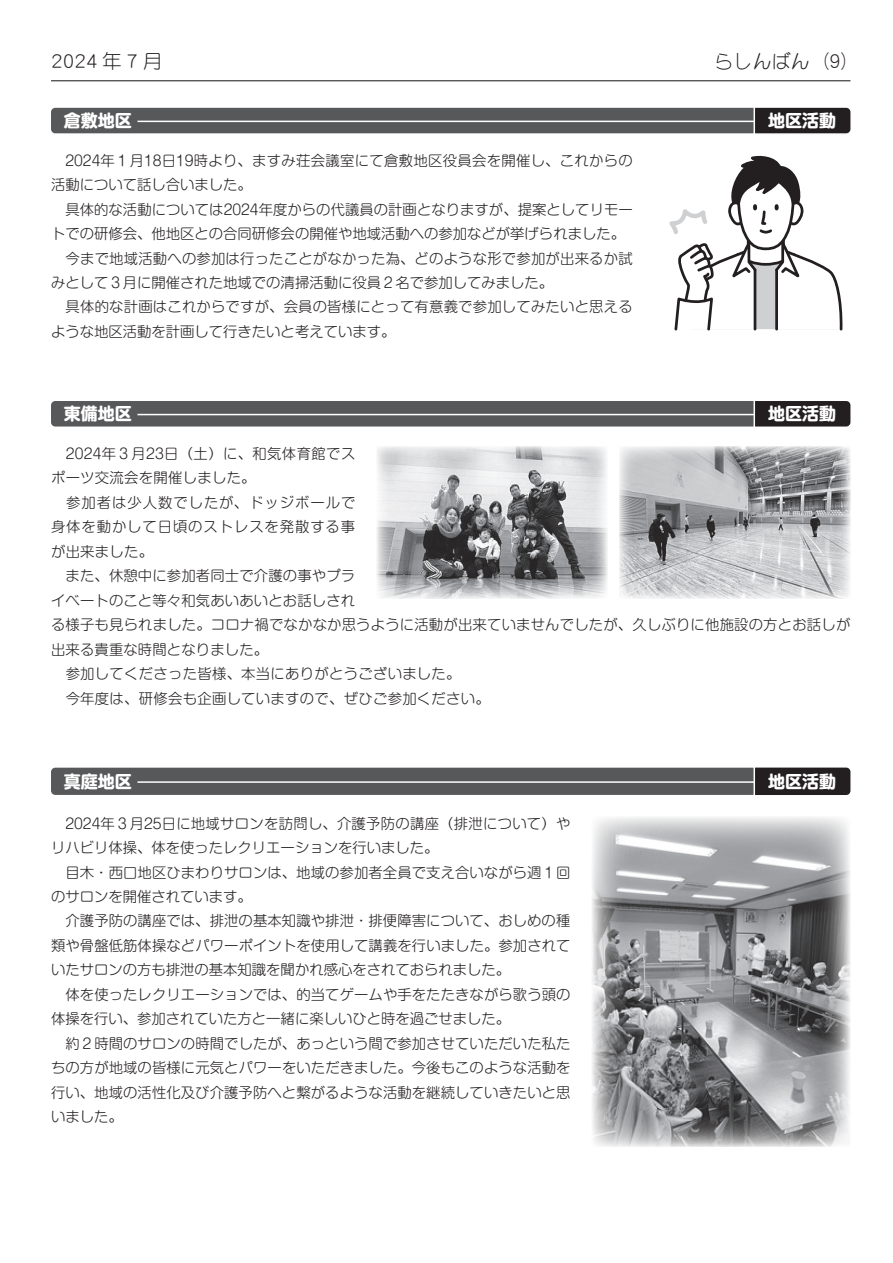
<style>
.page{position:relative;width:893px;height:1263px;background:#fff}
.page>*{position:absolute;margin:0;border:0;box-sizing:border-box;transform-origin:0 0}
.t1{font:21px "DF Maru Gothic Std W3";color:#231f20}
.t2{font:19.2px "DF Maru Gothic Std W3";color:#231f20}
.t3{font:700 16.95px "Shin M Go Pro";color:#fff}
.t4{font:300 14.4px/24.5px "Shin M Go Pro";letter-spacing:.005em;color:#231f20}
.s1{font-size:19.2px}
.s2{font-size:21px}
</style>
<div class="page">
<hr style="left:51px;top:80px;width:799px;height:1px;background:#231f20">
<div style="left:51px;top:401px;width:799px;height:25px;background:#57585a;border-radius:4px"></div>
<hr style="left:137px;top:414px;width:712px;height:1px;background:#fff">
<svg style="left:753px;top:401px;width:98px;height:26px"></svg>
<img style="left:377px;top:446px;width:231px;height:153px">
<img style="left:619px;top:446px;width:231px;height:153px">
<div style="left:51px;top:768px;width:799px;height:27px;background:#57585a;border-radius:4px"></div>
<hr style="left:137px;top:781px;width:712px;height:2px;background:#fff">
<svg style="left:753px;top:767px;width:98px;height:28px"></svg>
<img style="left:592px;top:817px;width:258px;height:330px">
<div style="left:51px;top:108px;width:799px;height:25px;background:#57585a;border-radius:4px"></div>
<hr style="left:137px;top:121px;width:712px;height:1px;background:#fff">
<svg style="left:753px;top:107px;width:98px;height:27px"></svg>
<svg style="left:669px;top:156px;width:174px;height:175px"></svg>
<h1 class="t1" style="left:51px;top:49px;width:112px">2024 <span class="s1">年</span> 7 <span class="s1">月</span></h1>
<h2 class="t2" style="left:714px;top:51px;width:147px">らしんばん（<span class="s2">9</span>）</h2>
<p class="t3" style="left:64px;top:107px;width:70px">倉敷地区</p>
<p class="t3" style="left:768px;top:107px;width:70px">地区活動</p>
<p class="t4" style="left:51px;top:146px;width:583px">　2024年１月18日19時より、ますみ荘会議室にて倉敷地区役員会を開催し、これからの活動について話し合いました。<br>　具体的な活動については2024年度からの代議員の計画となりますが、提案としてリモートでの研修会、他地区との合同研修会の開催や地域活動への参加などが挙げられました。　今まで地域活動への参加は行ったことがなかった為、どのような形で参加が出来るか試みとして３月に開催された地域での清掃活動に役員２名で参加してみました。<br>　具体的な計画はこれからですが、会員の皆様にとって有意義で参加してみたいと思えるような地区活動を計画して行きたいと考えています。</p>
<p class="t3" style="left:64px;top:400px;width:70px">東備地区</p>
<p class="t3" style="left:768px;top:400px;width:70px">地区活動</p>
<p class="t4" style="left:51px;top:440px;width:801px">　2024年３月23日（土）に、和気体育館でス<br>ポーツ交流会を開催しました。<br>　参加者は少人数でしたが、ドッジボールで<br>身体を動かして日頃のストレスを発散する事<br>が出来ました。<br>　また、休憩中に参加者同士で介護の事やプラ<br>イベートのこと等々和気あいあいとお話しされ<br>る様子も見られました。コロナ禍でなかなか思うように活動が出来ていませんでしたが、久しぶりに他施設の方とお話しが出来る貴重な時間となりました。<br>　参加してくださった皆様、本当にありがとうございました。<br>　今年度は、研修会も企画していますので、ぜひご参加ください。</p>
<p class="t3" style="left:64px;top:767px;width:70px">真庭地区</p>
<p class="t3" style="left:768px;top:767px;width:70px">地区活動</p>
<p class="t4" style="left:51px;top:809px;width:521px">　2024年３月25日に地域サロンを訪問し、介護予防の講座（排泄について）やリハビリ体操、体を使ったレクリエーションを行いました。<br>　目木・西口地区ひまわりサロンは、地域の参加者全員で支え合いながら週１回のサロンを開催されています。<br>　介護予防の講座では、排泄の基本知識や排泄・排便障害について、おしめの種類や骨盤低筋体操などパワーポイントを使用して講義を行いました。参加されていたサロンの方も排泄の基本知識を聞かれ感心をされておられました。<br>　体を使ったレクリエーションでは、的当てゲームや手をたたきながら歌う頭の体操を行い、参加されていた方と一緒に楽しいひと時を過ごせました。<br>　約２時間のサロンの時間でしたが、あっという間で参加させていただいた私たちの方が地域の皆様に元気とパワーをいただきました。今後もこのような活動を行い、地域の活性化及び介護予防へと繋がるような活動を継続していきたいと思いました。</p>
</div>
